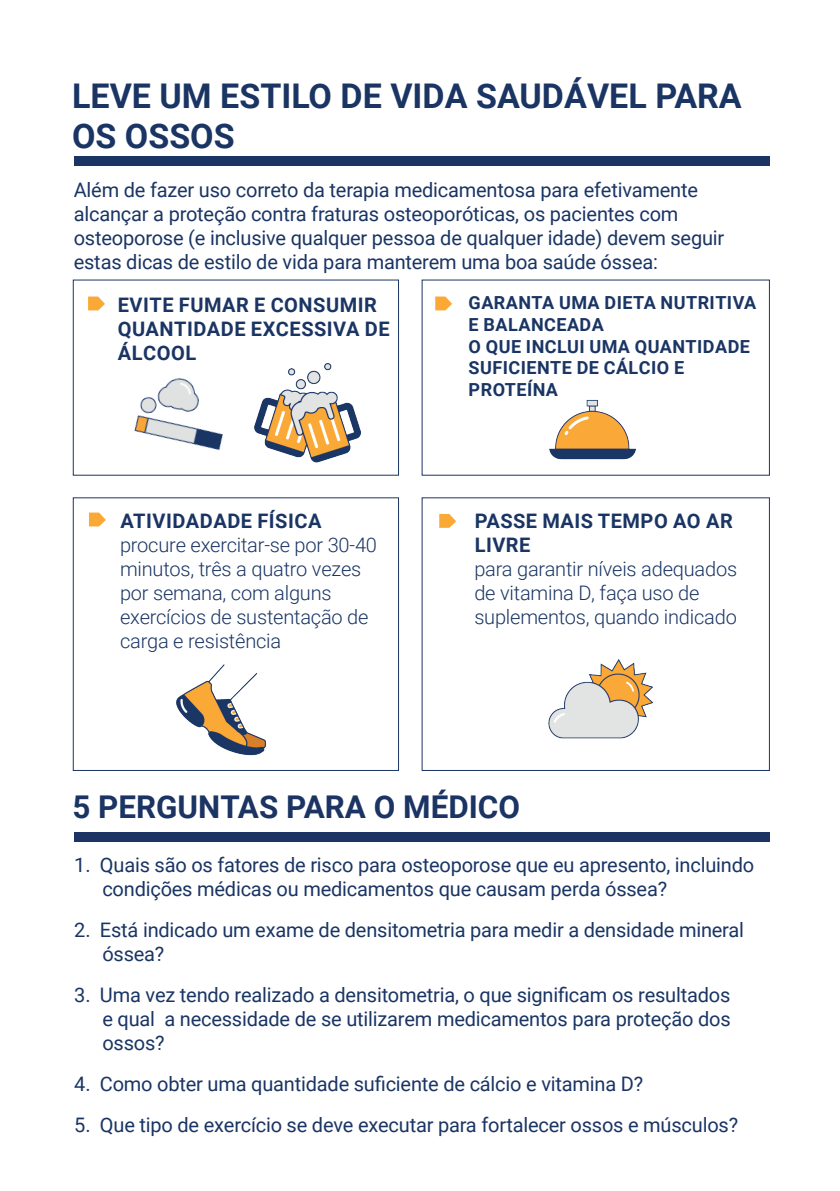
<style>
.page{position:relative;width:840px;height:1191px;background:#fff}
.page>*{position:absolute;margin:0;border:0;box-sizing:border-box;transform-origin:0 0}
.t1{font:700 34px/40.8px "Roboto";color:#1a3564}
.t2{font:700 31.4px "Roboto";color:#1b3463}
.t3{font:20px/24px "Roboto";letter-spacing:-.01em;color:#1a3564}
.t4{font:300 20px/24px "Roboto";letter-spacing:-.01em;color:#1a3564}
.t5{font:700 20px/24px "Roboto";letter-spacing:.025em;color:#1a3564}
.t6{font:700 18px/21.6px "Roboto";letter-spacing:.025em;color:#1a3564}
</style>
<div class="page">
<div style="left:74px;top:156px;width:694px;height:10px;background:#1a3564"></div>
<svg style="left:88px;top:296px;width:17px;height:14px"></svg>
<svg style="left:89px;top:512px;width:17px;height:14px"></svg>
<svg style="left:439px;top:514px;width:17px;height:14px"></svg>
<svg style="left:435px;top:296px;width:17px;height:14px"></svg>
<img style="left:134px;top:378px;width:89px;height:73px">
<img style="left:548px;top:659px;width:105px;height:80px">
<img style="left:549px;top:400px;width:87px;height:60px">
<img style="left:176px;top:664px;width:90px;height:92px">
<div style="left:73px;top:279px;width:326px;height:197px;border:1px solid #1a3564"></div>
<div style="left:73px;top:497px;width:326px;height:274px;border:1px solid #1a3564"></div>
<img style="left:254px;top:363px;width:107px;height:100px">
<div style="left:74px;top:831px;width:695px;height:10px;background:#1b3463"></div>
<h1 class="t1" style="left:72px;top:74px;width:671px">LEVE UM ESTILO DE VIDA SAUDÁVEL PARA<br>OS OSSOS</h1>
<p class="t3" style="left:74px;top:177px;width:651px">Além de fazer uso correto da terapia medicamentosa para efetivamente alcançar a proteção contra fraturas osteoporóticas, os pacientes com osteoporose (e inclusive qualquer pessoa de qualquer idade) devem seguir estas dicas de estilo de vida para manterem uma boa saúde óssea:</p>
<p class="t5" style="left:118px;top:292px;width:273px">EVITE FUMAR E CONSUMIR<br>QUANTIDADE EXCESSIVA DE<br>ÁLCOOL</p>
<p class="t6" style="left:468px;top:291px;width:289px">GARANTA UMA DIETA NUTRITIVA<br>E BALANCEADA<br>O QUE INCLUI UMA QUANTIDADE<br>SUFICIENTE DE CÁLCIO E<br>PROTEÍNA</p>
<p class="t5" style="left:120px;top:508px;width:202px">ATIVIDADADE FÍSICA</p>
<p class="t4" style="left:120px;top:532px;width:258px">procure exercitar-se por 30-40 minutos, três a quatro vezes por semana, com alguns exercícios de sustentação de carga e resistência</p>
<p class="t5" style="left:474px;top:508px;width:259px">PASSE MAIS TEMPO AO AR<br>LIVRE</p>
<p class="t4" style="left:474px;top:556px;width:264px">para garantir níveis adequados de vitamina D, faça uso de suplementos, quando indicado</p>
<h2 class="t2" style="left:72px;top:785px;width:449px">5 PERGUNTAS PARA O MÉDICO</h2>
<p class="t3" style="left:102px;top:852px;width:653px;text-indent:-28px">1. Quais são os fatores de risco para osteoporose que eu apresento, incluindo condições médicas ou medicamentos que causam perda óssea?</p>
<p class="t3" style="left:102px;top:917px;width:642px;text-indent:-28px">2. Está indicado um exame de densitometria para medir a densidade mineral óssea?</p>
<p class="t3" style="left:102px;top:982px;width:629px;text-align:justify;text-indent:-28px">3. Uma vez tendo realizado a densitometria, o que significam os resultados e qual a necessidade de se utilizarem medicamentos para proteção dos ossos?</p>
<p class="t3" style="left:74px;top:1071px;width:570px">4. Como obter uma quantidade suficiente de cálcio e vitamina D?</p>
<p class="t3" style="left:74px;top:1112px;width:665px">5. Que tipo de exercício se deve executar para fortalecer ossos e músculos?</p>
</div>
